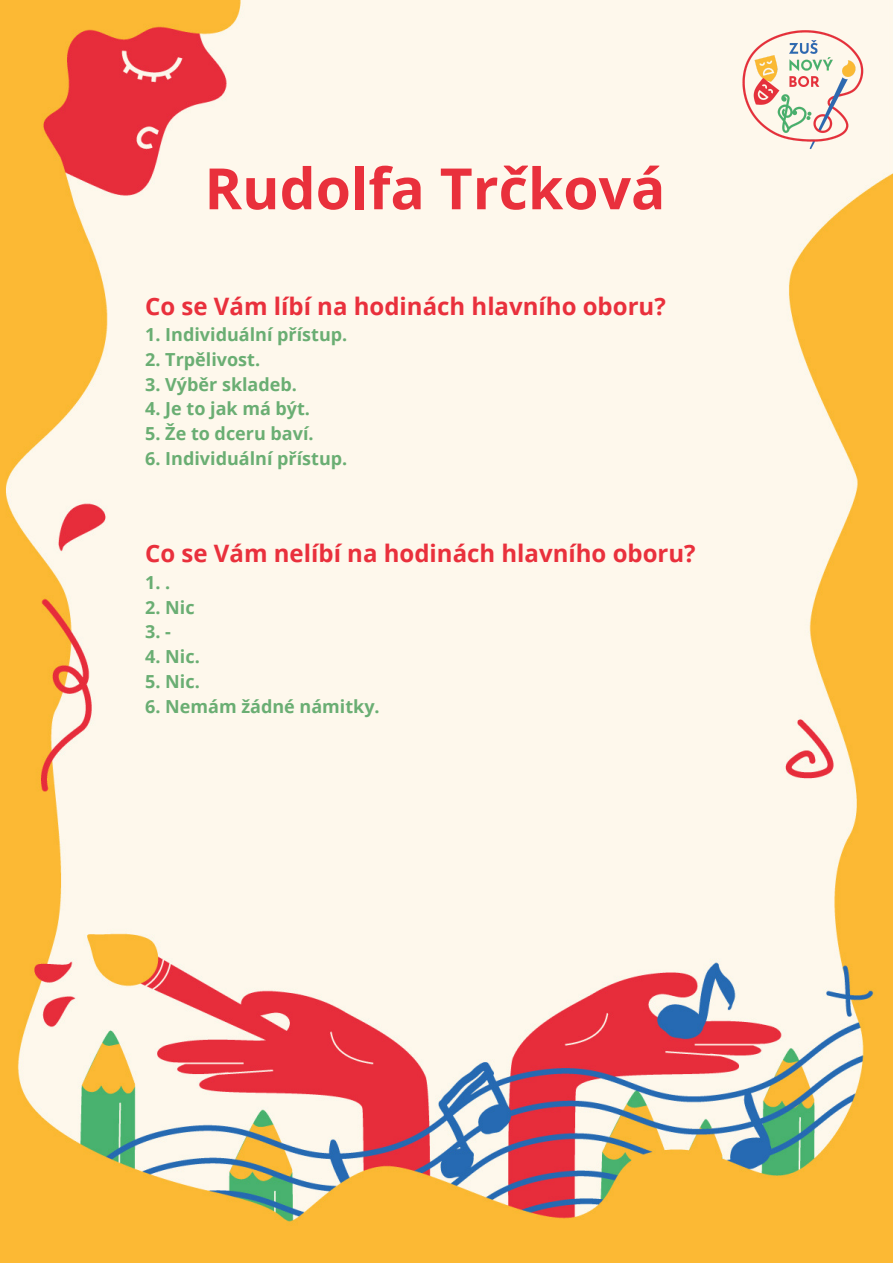
<style>
.page{position:relative;width:893px;height:1263px;background:#fff}
.page>*{position:absolute;margin:0;border:0;box-sizing:border-box;transform-origin:0 0}
.t1{font:700 57px "Open Sans";color:#e9303c}
.t2{font:700 24px "Open Sans";color:#e9303c}
.t3{font:700 18px "Open Sans";color:#6aae73}
</style>
<div class="page">
<img style="left:0;top:0;width:893px;height:1263px">
<img style="left:741px;top:29px;width:126px;height:121px">
<p class="t1" style="left:204px;top:148px;width:462px">Rudolfa Trčková</p>
<p class="t2" style="left:145px;top:289px;width:522px">Co se Vám líbí na hodinách hlavního oboru?</p>
<p class="t3" style="left:145px;top:322px;width:204px">1. Individuální přístup.</p>
<p class="t3" style="left:145px;top:347px;width:116px">2. Trpělivost.</p>
<p class="t3" style="left:145px;top:371px;width:153px">3. Výběr skladeb.</p>
<p class="t3" style="left:145px;top:396px;width:166px">4. Je to jak má být.</p>
<p class="t3" style="left:145px;top:421px;width:170px">5. Že to dceru baví.</p>
<p class="t3" style="left:145px;top:446px;width:204px">6. Individuální přístup.</p>
<p class="t2" style="left:145px;top:537px;width:552px">Co se Vám nelíbí na hodinách hlavního oboru?</p>
<p class="t3" style="left:145px;top:570px;width:27px">1. .</p>
<p class="t3" style="left:145px;top:594px;width:51px">2. Nic</p>
<p class="t3" style="left:145px;top:619px;width:27px">3. -</p>
<p class="t3" style="left:145px;top:644px;width:56px">4. Nic.</p>
<p class="t3" style="left:145px;top:669px;width:56px">5. Nic.</p>
<p class="t3" style="left:145px;top:693px;width:236px">6. Nemám žádné námitky.</p>
</div>
